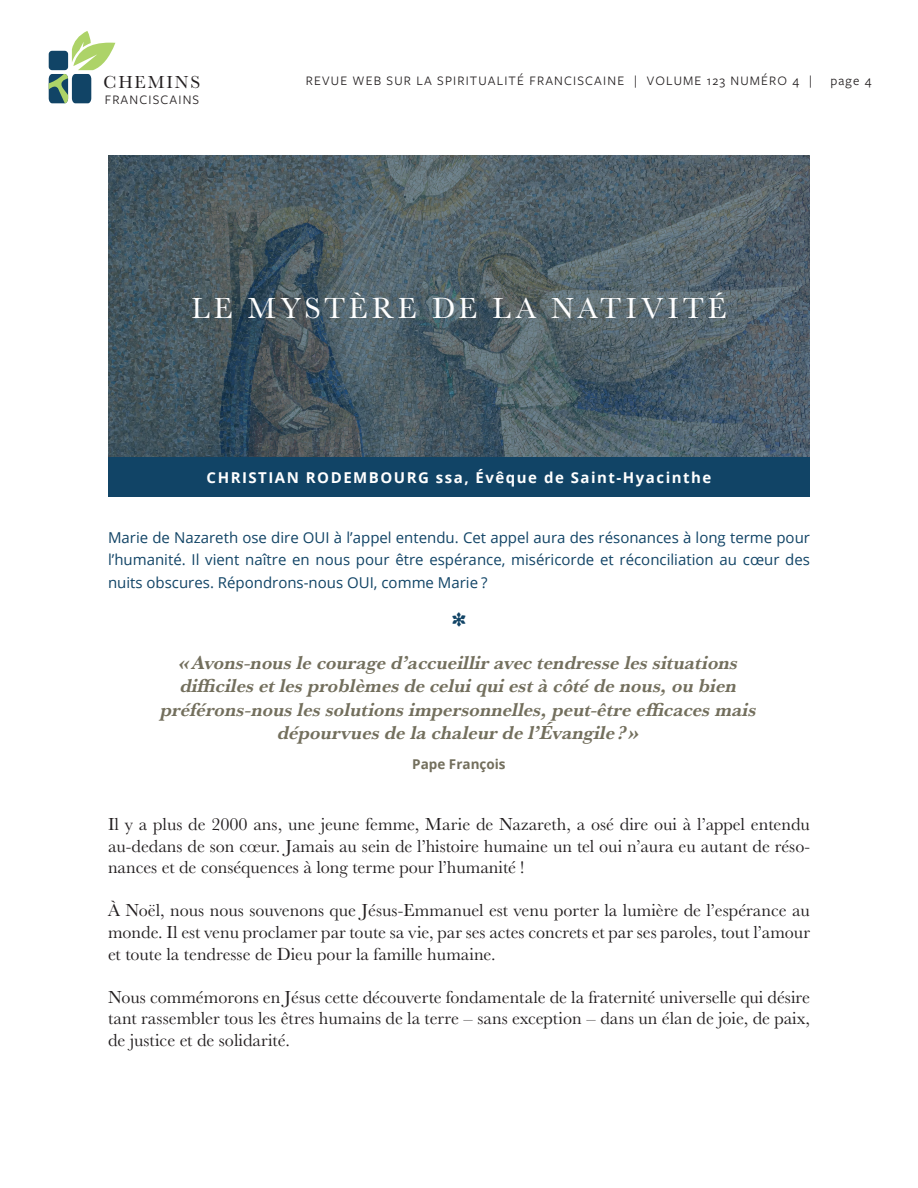
<style>
.page{position:relative;width:918px;height:1188px;background:#fff}
.page>*{position:absolute;margin:0;border:0;box-sizing:border-box;transform-origin:0 0}
.t1{font:30px "Baskerville URW";letter-spacing:.13em;color:#fff}
.t2{font:italic 700 19.5px/23.4px "Baskerville URW";color:#736f5d;text-align:center}
.t3{font:18px/21.6px "Baskerville URW";color:#231f20;text-align:justify}
.t4{font:18px "Baskerville URW";letter-spacing:.1em;color:#231f20}
.t5{font:15px/22.5px "Open Sans";color:#146;text-align:justify}
.t6{font:700 15px "Open Sans";letter-spacing:.1em;color:#fff}
.t7{font:13.5px "Freight Sans Pro";letter-spacing:.085em;color:#231f20}
.t8{font:700 13.5px "Open Sans";color:#736f5d}
</style>
<div class="page">
<svg style="left:49px;top:31px;width:66px;height:72px"></svg>
<div style="left:108px;top:457px;width:702px;height:40px;background:#146"></div>
<svg style="left:108px;top:155px;width:702px;height:302px;background:#4d5e67"></svg>
<p class="t4" style="left:104px;top:70px;width:98px">CHEMINS</p>
<p class="t7" style="left:105px;top:90px;width:96px">FRANCISCAINS</p>
<p class="t7" style="left:306px;top:72px;width:508px">REVUE WEB SUR LA SPIRITUALITÉ FRANCISCAINE | VOLUME 123 NUMÉRO 4 |</p>
<p class="t7" style="left:830px;top:72px;width:43px">page 4</p>
<h1 class="t1" style="left:192px;top:287px;width:536px">LE MYSTÈRE DE LA NATIVITÉ</h1>
<p class="t6" style="left:207px;top:467px;width:506px">CHRISTIAN RODEMBOURG ssa, Évêque de Saint-Hyacinthe</p>
<p class="t5" style="left:108px;top:526px;width:704px">Marie de Nazareth ose dire OUI à l’appel entendu. Cet appel aura des résonances à long terme pour l’humanité. Il vient naître en nous pour être espérance, miséricorde et réconciliation au cœur des nuits obscures. Répondrons-nous OUI, comme Marie ?</p>
<p class="t2" style="left:161px;top:650px;width:597px">«Avons-nous le courage d’accueillir avec tendresse les situations difficiles et les problèmes de celui qui est à côté de nous, ou bien préférons-nous les solutions impersonnelles, peut-être efficaces mais dépourvues de la chaleur de l’Évangile ?»</p>
<p class="t8" style="left:412px;top:754px;width:95px">Pape François</p>
<p class="t3" style="left:108px;top:813px;width:704px">Il y a plus de 2000 ans, une jeune femme, Marie de Nazareth, a osé dire oui à l’appel entendu au-dedans de son cœur. Jamais au sein de l’histoire humaine un tel oui n’aura eu autant de réso&shy;nances et de conséquences à long terme pour l’humanité !</p>
<p class="t3" style="left:108px;top:899px;width:704px">À Noël, nous nous souvenons que Jésus-Emmanuel est venu porter la lumière de l’espérance au monde. Il est venu proclamer par toute sa vie, par ses actes concrets et par ses paroles, tout l’amour et toute la tendresse de Dieu pour la famille humaine.</p>
<p class="t3" style="left:108px;top:985px;width:704px">Nous commémorons en Jésus cette découverte fondamentale de la fraternité universelle qui désire tant rassembler tous les êtres humains de la terre – sans exception – dans un élan de joie, de paix, de justice et de solidarité.</p>
</div>
